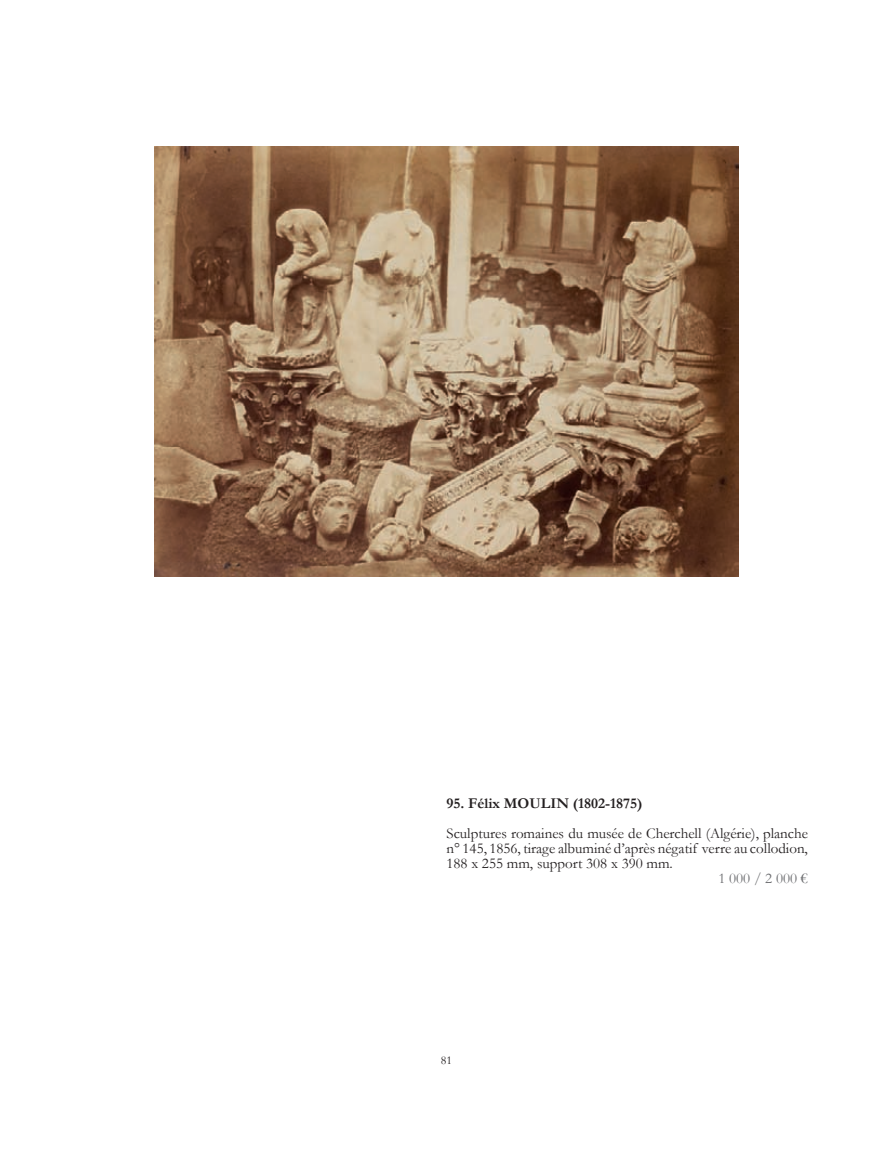
<style>
.page{position:relative;width:893px;height:1149px;background:#fff}
.page>*{position:absolute;margin:0;border:0;box-sizing:border-box;transform-origin:0 0}
.t1{font:15px/15px "Garamond";color:#231f20;text-align:justify}
.t2{font:700 15px "Garamond";color:#231f20}
.t3{font:15px "Garamond";color:#6c6d70}
.t4{font:12px "Garamond";color:#231f20}
</style>
<div class="page">
<img style="left:155px;top:147px;width:583px;height:429px">
<p class="t2" style="left:446px;top:793px;width:197px">95. Félix MOULIN (1802-1875)</p>
<p class="t1" style="left:446px;top:825px;width:363px">Sculptures romaines du musée de Cherchell (Algérie), planche n° 145, 1856, tirage albuminé d’après négatif verre au collodion, 188 x 255 mm, support 308 x 390 mm.</p>
<p class="t3" style="left:718px;top:868px;width:91px">1 000 / 2 000 €</p>
<p class="t4" style="left:441px;top:1052px;width:13px">81</p>
</div>
